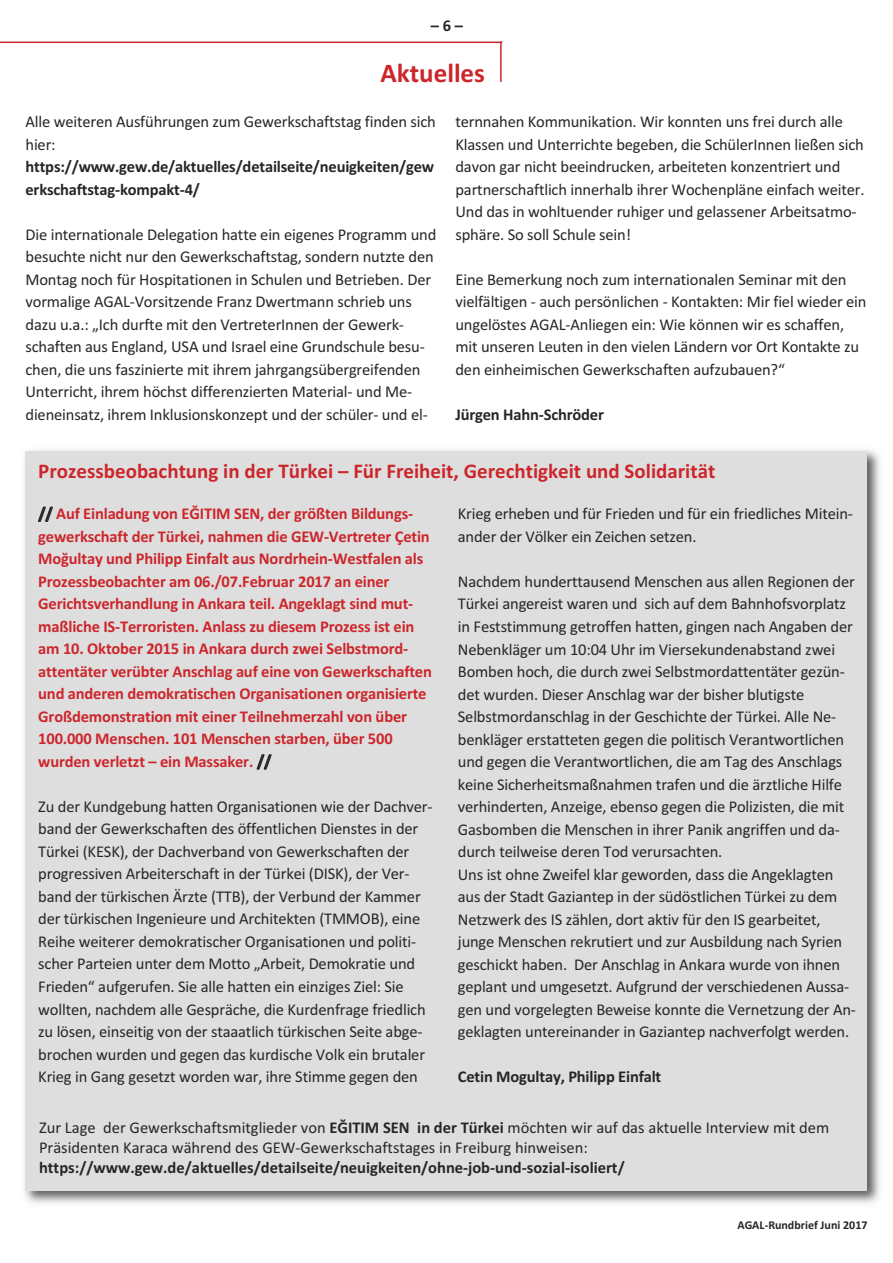
<style>
.page{position:relative;width:893px;height:1263px;background:#fff}
.page>*{position:absolute;margin:0;border:0;box-sizing:border-box;transform-origin:0 0}
.t1{font:700 27px "Calibri";color:#cc262b}
.t2{font:21px "Calibri Bold OTF";color:#cc262b}
.t3{font:16.5px/22.5px "Calibri";letter-spacing:-.01em;color:#272627}
.t4{font:16.5px/22.5px "Calibri Bold OTF";letter-spacing:-.01em;color:#cc262b}
.t5{font:16.5px/22.5px "Calibri Bold OTF";letter-spacing:-.01em;color:#272627}
.t6{font:700 16.5px "Calibri";color:#272627}
.t7{font:700 12px "Calibri";color:#272627}
.s1{font-family:"Calibri";font-weight:700;color:#272627}
.s2{font-family:"Calibri Bold OTF"}
</style>
<div class="page">
<hr style="left:0;top:42px;width:502px;height:1px;background:#cc262b">
<hr style="left:500px;top:42px;width:2px;height:40px;background:#cc262b">
<img style="left:24px;top:449px;width:856px;height:755px">
<div style="left:26px;top:451px;width:841px;height:740px;background:#dfdedf"></div>
<p class="t6" style="left:431px;top:16px;width:34px">– 6 –</p>
<h1 class="t1" style="left:381px;top:56px;width:106px">Aktuelles</h1>
<p class="t3" style="left:26px;top:110px;width:412px">Alle weiteren Ausführungen zum Gewerkschaftstag finden sich hier:</p>
<p class="t5" style="left:26px;top:155px;width:410px">https://www.gew.de/aktuelles/detailseite/neuigkeiten/gew erkschaftstag-kompakt-4/</p>
<p class="t3" style="left:26px;top:223px;width:412px">Die internationale Delegation hatte ein eigenes Programm und besuchte nicht nur den Gewerkschaftstag, sondern nutzte den Montag noch für Hospitationen in Schulen und Betrieben. Der vormalige AGAL-Vorsitzende Franz Dwertmann schrieb uns dazu u.a.: „Ich durfte mit den VertreterInnen der Gewerk&shy;schaften aus England, USA und Israel eine Grundschule besu&shy;chen, die uns faszinierte mit ihrem jahrgangsübergreifenden Unterricht, ihrem höchst differenzierten Material- und Me&shy;dieneinsatz, ihrem Inklusionskonzept und der schüler- und el-</p>
<p class="t3" style="left:455px;top:110px;width:411px">ternnahen Kommunikation. Wir konnten uns frei durch alle Klassen und Unterrichte begeben, die SchülerInnen ließen sich davon gar nicht beeindrucken, arbeiteten konzentriert und partnerschaftlich innerhalb ihrer Wochenpläne einfach weiter.<br>Und das in wohltuender ruhiger und gelassener Arbeitsatmo&shy;sphäre. So soll Schule sein!</p>
<p class="t3" style="left:455px;top:268px;width:413px">Eine Bemerkung noch zum internationalen Seminar mit den vielfältigen - auch persönlichen - Kontakten: Mir fiel wieder ein ungelöstes AGAL-Anliegen ein: Wie können wir es schaffen, mit unseren Leuten in den vielen Ländern vor Ort Kontakte zu den einheimischen Gewerkschaften aufzubauen?“</p>
<p class="t5" style="left:455px;top:403px;width:150px">Jürgen Hahn-Schröder</p>
<p class="t2" style="left:38px;top:459px;width:679px">Prozessbeobachtung in der Türkei – Für Freiheit, Gerechtigkeit und Solidarität</p>
<p class="t4" style="left:38px;top:502px;width:395px"><span class="s1">//</span> Auf Einladung von EĞITIM SEN, der größten Bildungs&shy;gewerkschaft der Türkei, nahmen die GEW-Vertreter Çetin Moğultay und Philipp Einfalt aus Nordrhein-Westfalen als Prozessbeobachter am 06./07.Februar 2017 an einer Gerichtsverhandlung in Ankara teil. Angeklagt sind mut&shy;maßliche IS-Terroristen. Anlass zu diesem Prozess ist ein am 10. Oktober 2015 in Ankara durch zwei Selbstmord&shy;attentäter verübter Anschlag auf eine von Gewerkschaften und anderen demokratischen Organisationen organisierte Großdemonstration mit einer Teilnehmerzahl von über 100.000 Menschen. 101 Menschen starben, über 500 wurden verletzt – ein Massaker. <span class="s1">//</span></p>
<p class="t3" style="left:38px;top:795px;width:396px">Zu der Kundgebung hatten Organisationen wie der Dachver&shy;band der Gewerkschaften des öffentlichen Dienstes in der Türkei (KESK), der Dachverband von Gewerkschaften der progressiven Arbeiterschaft in der Türkei (DISK), der Ver&shy;band der türkischen Ärzte (TTB), der Verbund der Kammer der türkischen Ingenieure und Architekten (TMMOB), eine Reihe weiterer demokratischer Organisationen und politi&shy;scher Parteien unter dem Motto „Arbeit, Demokratie und Frieden“ aufgerufen. Sie alle hatten ein einziges Ziel: Sie wollten, nachdem alle Gespräche, die Kurdenfrage friedlich zu lösen, einseitig von der staaatlich türkischen Seite abge&shy;brochen wurden und gegen das kurdische Volk ein brutaler Krieg in Gang gesetzt worden war, ihre Stimme gegen den</p>
<p class="t3" style="left:458px;top:502px;width:397px">Krieg erheben und für Frieden und für ein friedliches Mitein&shy;ander der Völker ein Zeichen setzen.</p>
<p class="t3" style="left:458px;top:570px;width:400px">Nachdem hunderttausend Menschen aus allen Regionen der Türkei angereist waren und sich auf dem Bahnhofsvorplatz in Feststimmung getroffen hatten, gingen nach Angaben der Nebenkläger um 10:04 Uhr im Viersekundenabstand zwei Bomben hoch, die durch zwei Selbstmordattentäter gezün&shy;det wurden. Dieser Anschlag war der bisher blutigste Selbstmordanschlag in der Geschichte der Türkei. Alle Ne&shy;benkläger erstatteten gegen die politisch Verantwortlichen und gegen die Verantwortlichen, die am Tag des Anschlags keine Sicherheitsmaßnahmen trafen und die ärztliche Hilfe verhinderten, Anzeige, ebenso gegen die Polizisten, die mit Gasbomben die Menschen in ihrer Panik angriffen und da&shy;durch teilweise deren Tod verursachten.<br>Uns ist ohne Zweifel klar geworden, dass die Angeklagten aus der Stadt Gaziantep in der südöstlichen Türkei zu dem Netzwerk des IS zählen, dort aktiv für den IS gearbeitet, junge Menschen rekrutiert und zur Ausbildung nach Syrien geschickt haben. Der Anschlag in Ankara wurde von ihnen geplant und umgesetzt. Aufgrund der verschiedenen Aussa&shy;gen und vorgelegten Beweise konnte die Vernetzung der An&shy;geklagten untereinander in Gaziantep nachverfolgt werden.</p>
<p class="t5" style="left:458px;top:1065px;width:205px">Cetin Mogultay, Philipp Einfalt</p>
<p class="t3" style="left:39px;top:1118px;width:792px;line-height:19.8px">Zur Lage der Gewerkschaftsmitglieder von <span class="s2">EĞITIM SEN in der Türkei</span> möchten wir auf das aktuelle Interview mit dem<br>Präsidenten Karaca während des GEW-Gewerkschaftstages in Freiburg hinweisen:</p>
<p class="t5" style="left:39px;top:1156px;width:587px">https://www.gew.de/aktuelles/detailseite/neuigkeiten/ohne-job-und-sozial-isoliert/</p>
<p class="t7" style="left:737px;top:1218px;width:132px">AGAL-Rundbrief Juni 2017</p>
</div>
